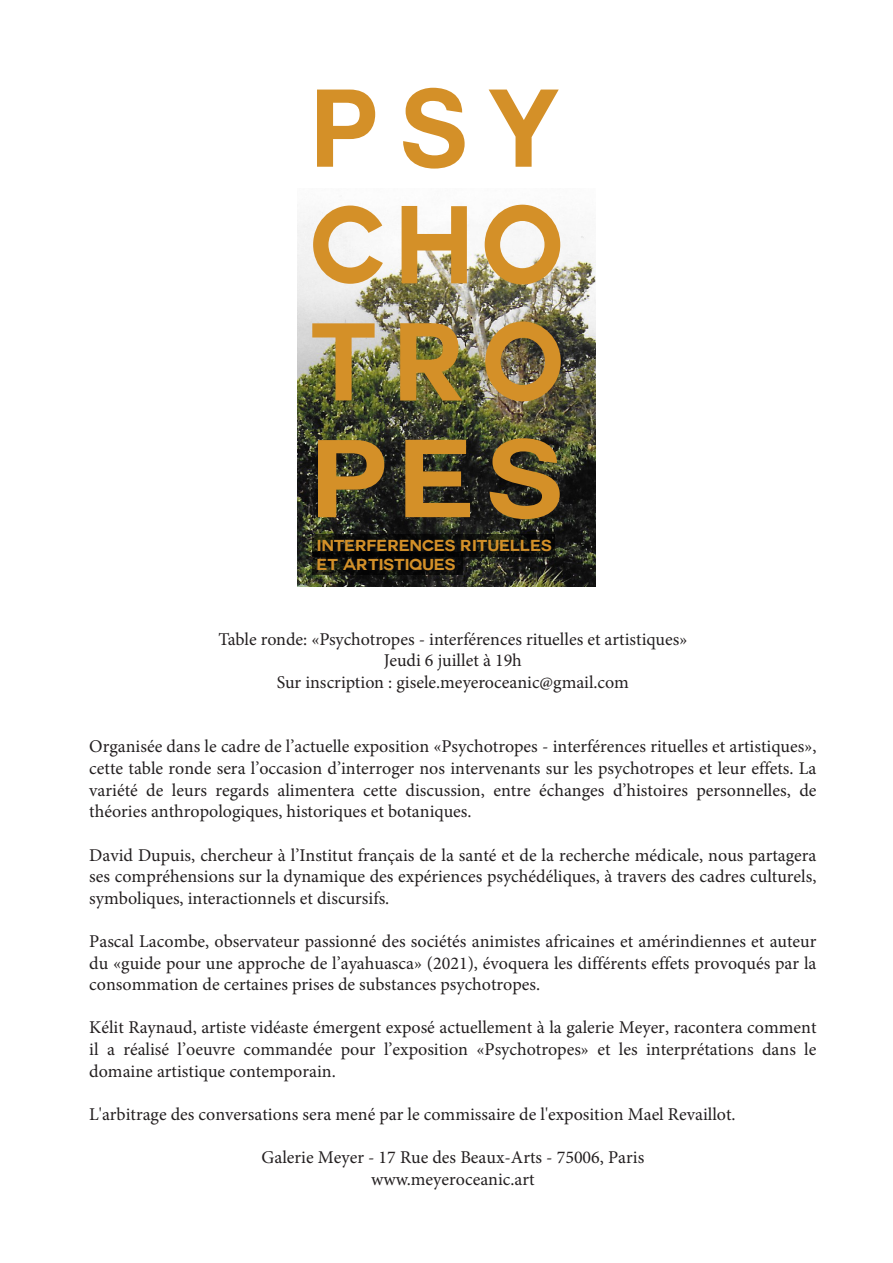
<style>
.page{position:relative;width:893px;height:1263px;background:#fff}
.page>*{position:absolute;margin:0;border:0;box-sizing:border-box;transform-origin:0 0}
.t1{font:700 108px/116.9px "Couture";letter-spacing:.13em;color:#d49028;text-align:justify;scale:.95 1}
.t2{font:18px/21.6px "Minion Pro";color:#231f20;text-align:justify}
.t3{font:700 15.6px/18.6px "Couture";color:#d39029;scale:1.05 1}
</style>
<div class="page">
<img style="left:297px;top:211px;width:299px;height:375px">
<svg style="left:312px;top:534px;width:243px;height:23px;background:#0f100d"></svg>
<svg style="left:313px;top:553px;width:150px;height:22px;background:#0b0c0a"></svg>
<p class="t1" style="left:310px;top:70px;width:268px">PSY CHO TRO PES</p>
<p class="t3" style="left:317px;top:536px;width:225px">INTERFERENCES RITUELLES<br>ET ARTISTIQUES</p>
<p class="t2" style="left:218px;top:628px;width:470px">Table ronde: «Psychotropes - interférences rituelles et artistiques»</p>
<p class="t2" style="left:384px;top:650px;width:140px">Jeudi 6 juillet à 19h</p>
<p class="t2" style="left:277px;top:671px;width:354px">Sur inscription : gisele.meyeroceanic@gmail.com</p>
<p class="t2" style="left:89px;top:735px;width:729px">Organisée dans le cadre de l’actuelle exposition «Psychotropes - interférences rituelles et artistiques», cette table ronde sera l’occasion d’interroger nos intervenants sur les psychotropes et leur effets. La variété de leurs regards alimentera cette discussion, entre échanges d’histoires personnelles, de théories anthropologiques, historiques et botaniques.</p>
<p class="t2" style="left:89px;top:843px;width:729px">David Dupuis, chercheur à l’Institut français de la santé et de la recherche médicale, nous partagera ses compréhensions sur la dynamique des expériences psychédéliques, à travers des cadres culturels, symboliques, interactionnels et discursifs.</p>
<p class="t2" style="left:89px;top:930px;width:729px">Pascal Lacombe, observateur passionné des sociétés animistes africaines et amérindiennes et auteur du «guide pour une approche de l’ayahuasca» (2021), évoquera les différents effets provoqués par la consommation de certaines prises de substances psychotropes.</p>
<p class="t2" style="left:89px;top:1016px;width:729px">Kélit Raynaud, artiste vidéaste émergent exposé actuellement à la galerie Meyer, racontera comment il a réalisé l’oeuvre commandée pour l’exposition «Psychotropes» et les interprétations dans le domaine artistique contemporain.</p>
<p class="t2" style="left:89px;top:1103px;width:648px">L'arbitrage des conversations sera mené par le commissaire de l'exposition Mael Revaillot.</p>
<p class="t2" style="left:262px;top:1146px;width:384px;text-align:center">Galerie Meyer - 17 Rue des Beaux-Arts - 75006, Paris www.meyeroceanic.art</p>
</div>
